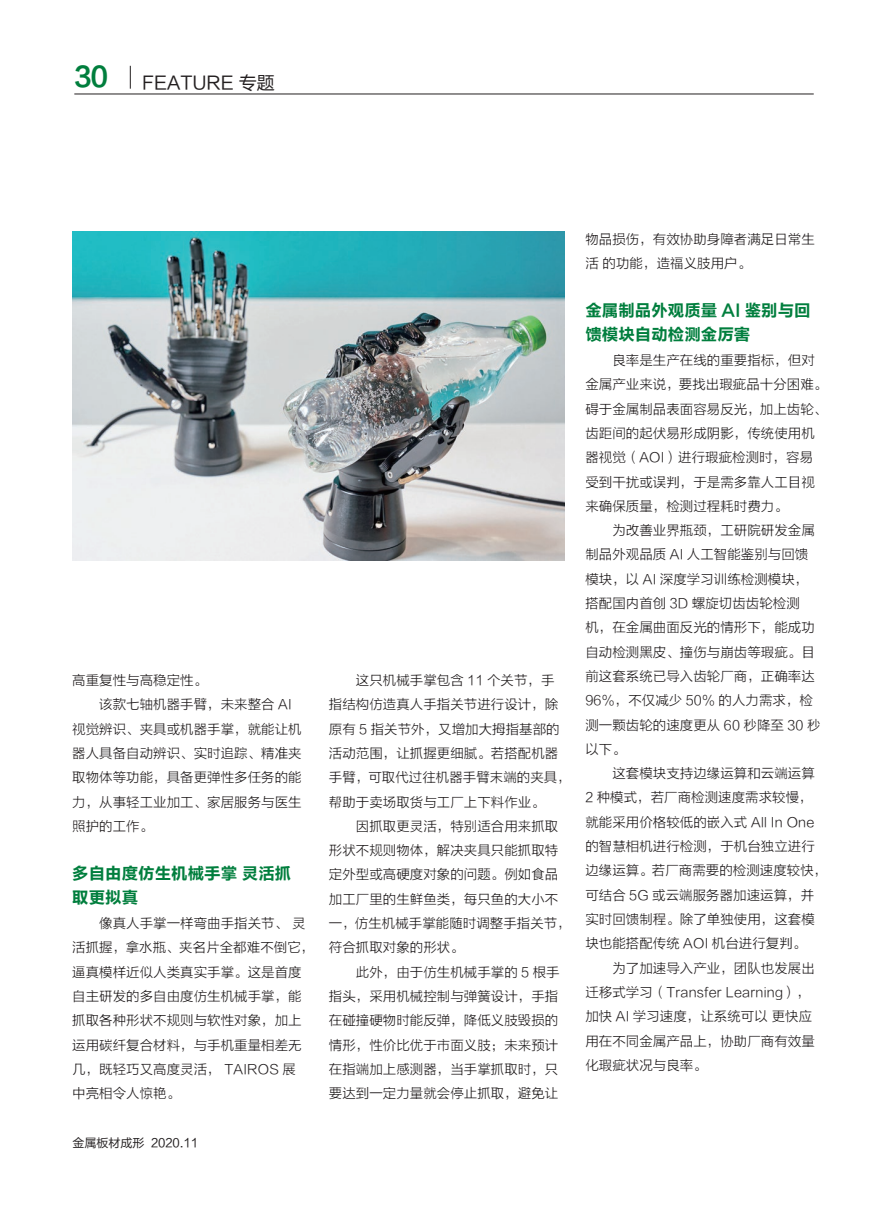
<style>
.page{position:relative;width:893px;height:1212px;background:#fff}
.page>*{position:absolute;margin:0;border:0;box-sizing:border-box;transform-origin:0 0}
.t1{font:18px "FZLTHK GBK1 0";color:#231f20}
.t2{font:16.5px/24.3px "FZLTCHJW GB1 0";color:#007e3d}
.t3{font:13.5px/24.3px "FZLTXHK";color:#231f20}
.t4{font:12px "FZLTHK GBK1 0";color:#231f20}
</style>
<div class="page">
<hr style="left:74px;top:94px;width:740px;height:1px;background:#231f20">
<svg style="left:130px;top:66px;width:1px;height:23px"></svg>
<img style="left:72px;top:232px;width:492px;height:328px">
<h1 class="t1" style="left:74px;top:73px;width:202px"><sup>30</sup> FEATURE 专题</h1>
<p class="t3" style="left:72px;top:668px;width:136px">高重复性与高稳定性。</p>
<p class="t3" style="left:99px;top:693px;width:194px">该款七轴机器手臂，未来整合 AI</p>
<p class="t3" style="left:72px;top:717px;width:231px">视觉辨识、夹具或机器手掌，就能让机</p>
<p class="t3" style="left:72px;top:741px;width:231px">器人具备自动辨识、实时追踪、精准夹</p>
<p class="t3" style="left:72px;top:766px;width:231px">取物体等功能，具备更弹性多任务的能</p>
<p class="t3" style="left:72px;top:790px;width:231px">力，从事轻工业加工、家居服务与医生</p>
<p class="t3" style="left:72px;top:814px;width:82px">照护的工作。</p>
<p class="t2" style="left:72px;top:861px;width:221px">多自由度仿生机械手掌 灵活抓取更拟真</p>
<p class="t3" style="left:72px;top:911px;width:244px;text-indent:27px">像真人手掌一样弯曲手指关节、 灵活抓握，拿水瓶、夹名片全都难不倒它，逼真模样近似人类真实手掌。这是首度自主研发的多自由度仿生机械手掌，能抓取各种形状不规则与软性对象，加上运用碳纤复合材料，与手机重量相差无几，既轻巧又高度灵活， TAIROS 展<br>中亮相令人惊艳。</p>
<p class="t4" style="left:72px;top:1136px;width:127px">金属板材成形 2020.11</p>
<p class="t3" style="left:329px;top:668px;width:244px;text-indent:27px">这只机械手掌包含 11 个关节，手指结构仿造真人手指关节进行设计，除原有 5 指关节外，又增加大拇指基部的活动范围，让抓握更细腻。若搭配机器手臂，可取代过往机器手臂末端的夹具，帮助于卖场取货与工厂上下料作业。</p>
<p class="t3" style="left:329px;top:814px;width:244px;text-indent:27px">因抓取更灵活，特别适合用来抓取形状不规则物体，解决夹具只能抓取特定外型或高硬度对象的问题。例如食品加工厂里的生鲜鱼类，每只鱼的大小不一，仿生机械手掌能随时调整手指关节，符合抓取对象的形状。</p>
<p class="t3" style="left:329px;top:960px;width:232px;text-align:justify;text-indent:27px">此外，由于仿生机械手掌的 5 根手指头，采用机械控制与弹簧设计，手指在碰撞硬物时能反弹，降低义肢毁损的情形，性价比优于市面义肢；未来预计在指端加上感测器，当手掌抓取时，只要达到一定力量就会停止抓取，避免让</p>
<p class="t3" style="left:585px;top:227px;width:231px">物品损伤，有效协助身障者满足日常生活 的功能，造福义肢用户。</p>
<p class="t2" style="left:585px;top:298px;width:227px">金属制品外观质量 AI 鉴别与回馈模块自动检测金厉害</p>
<p class="t3" style="left:585px;top:348px;width:244px;text-indent:27px">良率是生产在线的重要指标，但对金属产业来说，要找出瑕疵品十分困难。碍于金属制品表面容易反光，加上齿轮、齿距间的起伏易形成阴影，传统使用机器视觉（AOI）进行瑕疵检测时，容易受到干扰或误判，于是需多靠人工目视来确保质量，检测过程耗时费力。</p>
<p class="t3" style="left:585px;top:518px;width:237px;text-indent:27px">为改善业界瓶颈，工研院研发金属制品外观品质 AI 人工智能鉴别与回馈模块，以 AI 深度学习训练检测模块，搭配国内首创 3D 螺旋切齿齿轮检测<br>机，在金属曲面反光的情形下，能成功自动检测黑皮、撞伤与崩齿等瑕疵。目前这套系统已导入齿轮厂商，正确率达<br>96%，不仅减少 50% 的人力需求，检测一颗齿轮的速度更从 60 秒降至 30 秒以下。</p>
<p class="t3" style="left:585px;top:761px;width:244px;text-indent:27px">这套模块支持边缘运算和云端运算<br>2 种模式，若厂商检测速度需求较慢，就能采用价格较低的嵌入式 All In One的智慧相机进行检测，于机台独立进行边缘运算。若厂商需要的检测速度较快，可结合 5G 或云端服务器加速运算，并实时回馈制程。除了单独使用，这套模块也能搭配传统 AOI 机台进行复判。</p>
<p class="t3" style="left:585px;top:956px;width:231px;text-indent:27px">为了加速导入产业，团队也发展出迁移式学习（Transfer Learning），加快 AI 学习速度，让系统可以 更快应用在不同金属产品上，协助厂商有效量化瑕疵状况与良率。</p>
</div>
